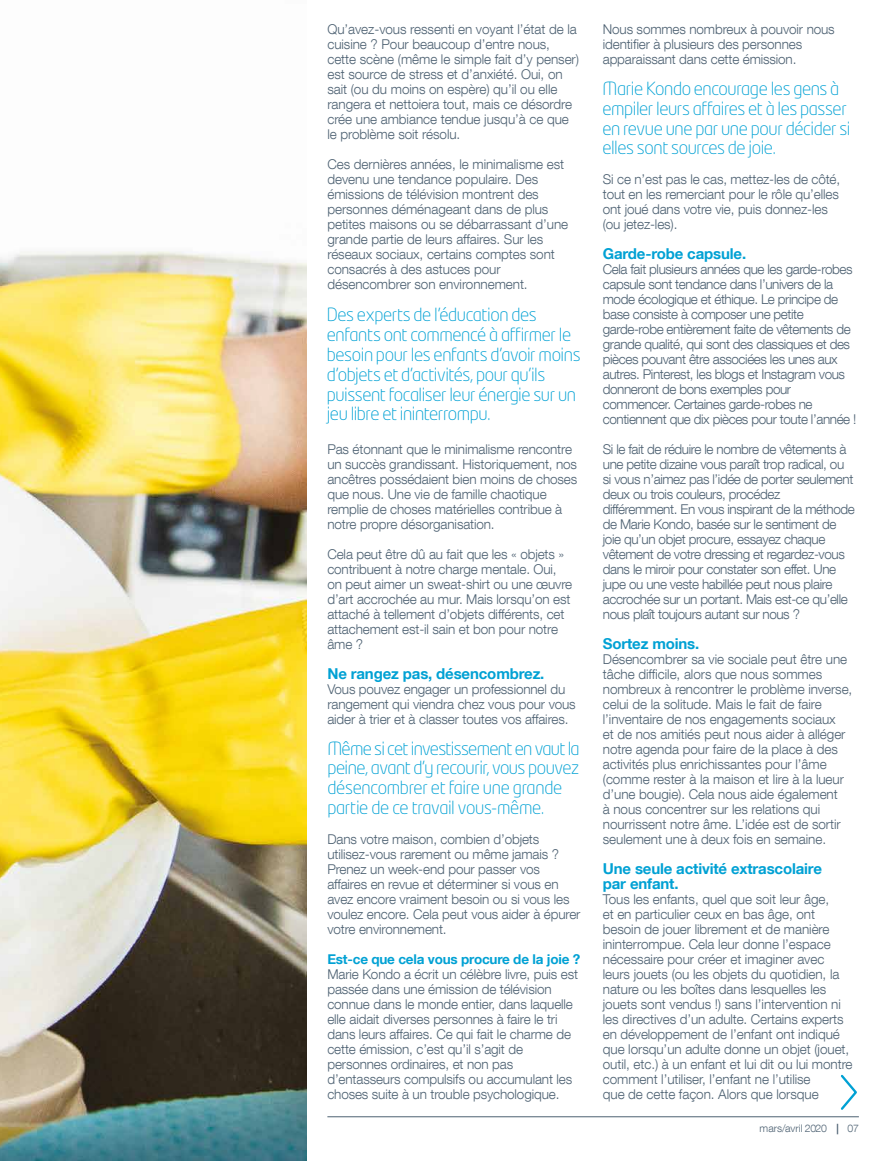
<style>
.page{position:relative;width:891px;height:1161px;background:#fff}
.page>*{position:absolute;margin:0;border:0;box-sizing:border-box;transform-origin:0 0}
.t1{font:300 18px/19.8px "Neo Tech Pro";letter-spacing:-.025em;color:#00a1d4}
.t2{font:700 15px/15px "Helvetica Neue LT Com";letter-spacing:-.01em;color:#00a1d4}
.t3{font:300 13.5px/15px "Helvetica Neue LT Com";letter-spacing:-.01em;color:#4d6172}
.t4{font:300 13.5px/15px "Helvetica Neue LT Com";letter-spacing:-.03em;color:#4d6172}
.t5{font:700 13.5px "Helvetica Neue LT Com";letter-spacing:-.015em;color:#00a1d4}
.t6{font:300 10.5px "Helvetica Neue LT Com";color:#4d6172}
.s1{font-weight:700}
</style>
<div class="page">
<img style="left:0;top:251px;width:306px;height:910px">
<hr style="left:327px;top:1116px;width:532px;height:1px;background:#4d6172">
<svg style="left:840px;top:1074px;width:17px;height:36px"></svg>
<p class="t3" style="left:327px;top:21px;width:253px">Qu’avez-vous ressenti en voyant l’état de la cuisine ? Pour beaucoup d’entre nous, cette scène (même le simple fait d’y penser) est source de stress et d’anxiété. Oui, on sait (ou du moins on espère) qu’il ou elle rangera et nettoiera tout, mais ce désordre crée une ambiance tendue jusqu’à ce que le problème soit résolu.</p>
<p class="t3" style="left:327px;top:156px;width:242px">Ces dernières années, le minimalisme est devenu une tendance populaire. Des émissions de télévision montrent des personnes déménageant dans de plus petites maisons ou se débarrassant d’une grande partie de leurs affaires. Sur les réseaux sociaux, certains comptes sont consacrés à des astuces pour désencombrer son environnement.</p>
<h1 class="t1" style="left:327px;top:305px;width:255px">Des experts de l’éducation des enfants ont commencé à affirmer le besoin pour les enfants d’avoir moins d’objets et d’activités, pour qu’ils puissent focaliser leur énergie sur un jeu libre et ininterrompu.</h1>
<p class="t3" style="left:327px;top:441px;width:251px">Pas étonnant que le minimalisme rencontre un succès grandissant. Historiquement, nos ancêtres possédaient bien moins de choses que nous. Une vie de famille chaotique remplie de choses matérielles contribue à notre propre désorganisation.</p>
<p class="t3" style="left:327px;top:546px;width:246px">Cela peut être dû au fait que les « objets » contribuent à notre charge mentale. Oui, on peut aimer un sweat-shirt ou une œuvre d’art accrochée au mur. Mais lorsqu’on est attaché à tellement d’objets différents, cet attachement est-il sain et bon pour notre âme ?</p>
<p class="t2" style="left:327px;top:666px;width:219px">Ne rangez pas, désencombrez.</p>
<p class="t3" style="left:327px;top:681px;width:250px">Vous pouvez engager un professionnel du rangement qui viendra chez vous pour vous aider à trier et à classer toutes vos affaires.</p>
<h1 class="t1" style="left:327px;top:738px;width:254px">Même si cet investissement en vaut la peine, avant d’y recourir, vous pouvez désencombrer et faire une grande partie de ce travail vous-même.</h1>
<p class="t3" style="left:327px;top:831px;width:255px">Dans votre maison, combien d’objets utilisez-vous rarement ou même jamais ?<br>Prenez un week-end pour passer vos affaires en revue et déterminer si vous en avez encore vraiment besoin ou si vous les voulez encore. Cela peut vous aider à épurer votre environnement.</p>
<p class="t5" style="left:327px;top:951px;width:254px">Est-ce que cela vous procure de la joie ?</p>
<p class="t3" style="left:327px;top:966px;width:252px">Marie Kondo a écrit un célèbre livre, puis est passée dans une émission de télévision connue dans le monde entier, dans laquelle elle aidait diverses personnes à faire le tri dans leurs affaires. Ce qui fait le charme de cette émission, c’est qu’il s’agit de personnes ordinaires, et non pas d’entasseurs compulsifs ou accumulant les choses suite à un trouble psychologique.</p>
<p class="t3" style="left:603px;top:21px;width:233px">Nous sommes nombreux à pouvoir nous identifier à plusieurs des personnes apparaissant dans cette émission.</p>
<h1 class="t1" style="left:603px;top:78px;width:250px">Marie Kondo encourage les gens à empiler leurs affaires et à les passer en revue une par une pour décider si elles sont sources de joie.</h1>
<p class="t3" style="left:603px;top:171px;width:239px">Si ce n’est pas le cas, mettez-les de côté, tout en les remerciant pour le rôle qu’elles ont joué dans votre vie, puis donnez-les (ou jetez-les).</p>
<p class="t2" style="left:603px;top:246px;width:145px">Garde-robe capsule.</p>
<p class="t4" style="left:603px;top:261px;width:255px">Cela fait plusieurs années que les garde-robes capsule sont tendance dans l’univers de la mode écologique et éthique. Le principe de base consiste à composer une petite garde-robe entièrement faite de vêtements de grande qualité, qui sont des classiques et des pièces pouvant être associées les unes aux autres. Pinterest, les blogs et Instagram vous donneront de bons exemples pour commencer. Certaines garde-robes ne contiennent que dix pièces pour toute l’année !</p>
<p class="t4" style="left:603px;top:441px;width:253px">Si le fait de réduire le nombre de vêtements à une petite dizaine vous paraît trop radical, ou si vous n’aimez pas l’idée de porter seulement deux ou trois couleurs, procédez différemment. En vous inspirant de la méthode de Marie Kondo, basée sur le sentiment de joie qu’un objet procure, essayez chaque vêtement de votre dressing et regardez-vous dans le miroir pour constater son effet. Une jupe ou une veste habillée peut nous plaire accrochée sur un portant. Mais est-ce qu’elle nous plaît toujours autant sur nous ?</p>
<p class="t2" style="left:603px;top:636px;width:98px">Sortez moins.</p>
<p class="t3" style="left:603px;top:651px;width:251px">Désencombrer sa vie sociale peut être une tâche difficile, alors que nous sommes nombreux à rencontrer le problème inverse, celui de la solitude. Mais le fait de faire l’inventaire de nos engagements sociaux<br>et de nos amitiés peut nous aider à alléger notre agenda pour faire de la place à des activités plus enrichissantes pour l’âme (comme rester à la maison et lire à la lueur d’une bougie). Cela nous aide également<br>à nous concentrer sur les relations qui nourrissent notre âme. L’idée est de sortir seulement une à deux fois en semaine.</p>
<p class="t2" style="left:603px;top:861px;width:221px">Une seule activité extrascolaire par enfant.</p>
<p class="t3" style="left:603px;top:891px;width:251px">Tous les enfants, quel que soit leur âge,<br>et en particulier ceux en bas âge, ont besoin de jouer librement et de manière ininterrompue. Cela leur donne l’espace nécessaire pour créer et imaginer avec leurs jouets (ou les objets du quotidien, la nature ou les boîtes dans lesquelles les jouets sont vendus !) sans l’intervention ni les directives d’un adulte. Certains experts en développement de l’enfant ont indiqué que lorsqu’un adulte donne un objet (jouet, outil, etc.) à un enfant et lui dit ou lui montre comment l’utiliser, l’enfant ne l’utilise<br>que de cette façon. Alors que lorsque</p>
<p class="t6" style="left:848px;top:1122px;width:13px">07</p>
<p class="t6" style="left:760px;top:1122px;width:81px">mars/avril 2020 <span class="s1">|</span></p>
</div>
